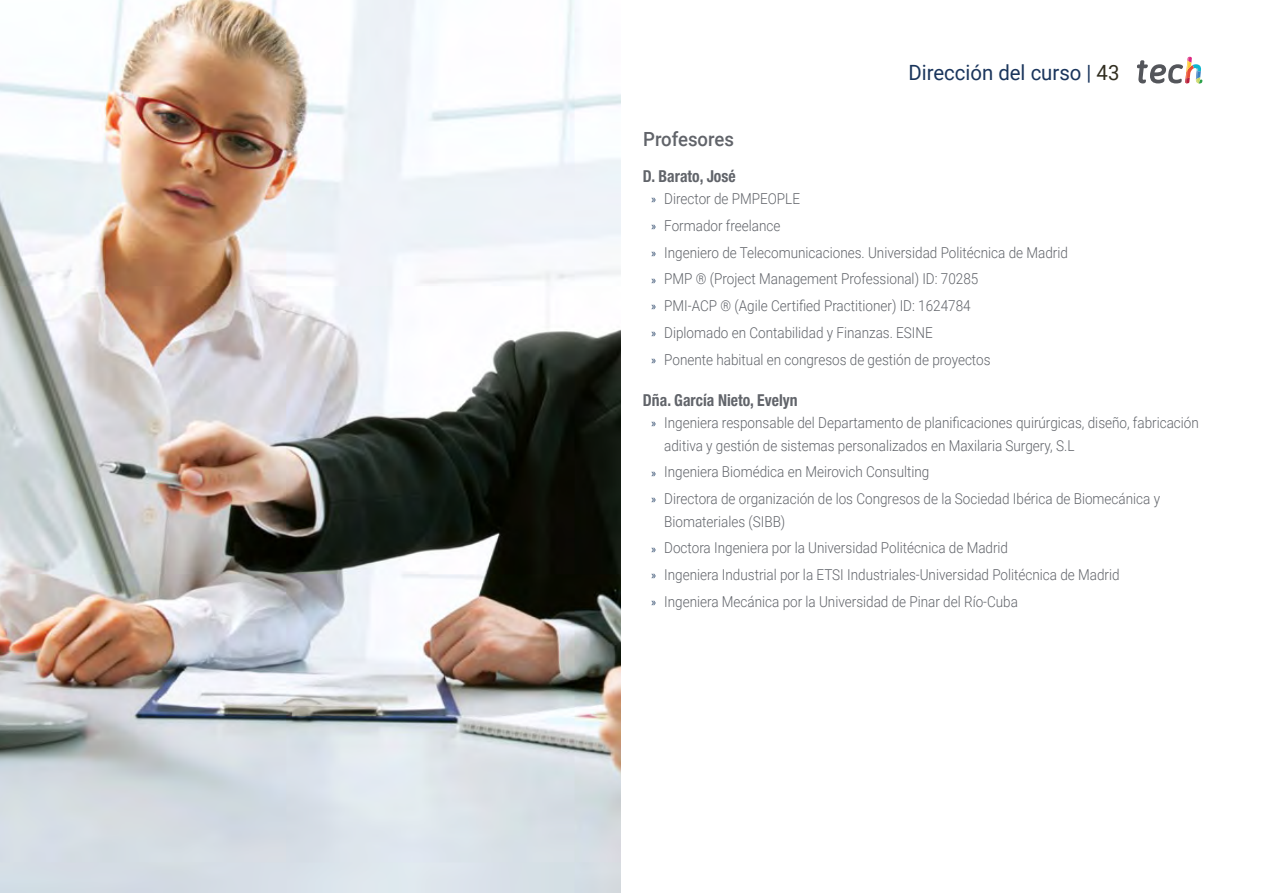
<style>
.page{position:relative;width:1263px;height:893px;background:#fff}
.page>*{position:absolute;margin:0;border:0;box-sizing:border-box;transform-origin:0 0}
.t1{font:21px "Roboto";color:#1a355c}
.t2{font:500 19.5px "Roboto";color:#61646a;scale:.95 1}
.t3{font:700 condensed 16.5px "Helvetica Neue LT Std";color:#61646a;scale:.95 1}
.t4{font:300 15px/26.7px "Roboto";color:#61646a;scale:.9 1}
.s1{color:#312e20}
.s2{font-family:"Myriad Pro";font-weight:400;font-size:12px;color:#17355b}
</style>
<div class="page">
<svg style="left:1137px;top:57px;width:65px;height:27px"></svg>
<img style="left:0;top:0;width:621px;height:893px">
<h1 class="t1" style="left:908px;top:57px;width:213px">Dirección del curso | <span class="s1">43</span></h1>
<h2 class="t2" style="left:643px;top:126px;width:97px">Profesores</h2>
<p class="t3" style="left:643px;top:166px;width:99px">D. Barato, José</p>
<p class="t4" style="left:651px;top:185px;width:464px"><span class="s2">»</span> Director de PMPEOPLE<br><span class="s2">»</span> Formador freelance<br><span class="s2">»</span> Ingeniero de Telecomunicaciones. Universidad Politécnica de Madrid <span class="s2">»</span> PMP ® (Project Management Professional) ID: 70285<br><span class="s2">»</span> PMI-ACP ® (Agile Certified Practitioner) ID: 1624784<br><span class="s2">»</span> Diplomado en Contabilidad y Finanzas. ESINE<br><span class="s2">»</span> Ponente habitual en congresos de gestión de proyectos</p>
<p class="t3" style="left:643px;top:390px;width:164px">Dña. García Nieto, Evelyn</p>
<p class="t4" style="left:664px;top:411px;width:595px;line-height:22.5px;text-indent:-13px"><span class="s2">»</span> Ingeniera responsable del Departamento de planificaciones quirúrgicas, diseño, fabricación aditiva y gestión de sistemas personalizados en Maxilaria Surgery, S.L</p>
<p class="t4" style="left:651px;top:458px;width:567px"><span class="s2">»</span> Ingeniera Biomédica en Meirovich Consulting<br><span class="s2">»</span> Directora de organización de los Congresos de la Sociedad Ibérica de Biomecánica y</p>
<p class="t4" style="left:651px;top:507px;width:522px;text-indent:13px">Biomateriales (SIBB)<br><span class="s2">»</span> Doctora Ingeniera por la Universidad Politécnica de Madrid<br><span class="s2">»</span> Ingeniera Industrial por la ETSI Industriales-Universidad Politécnica de Madrid <span class="s2">»</span> Ingeniera Mecánica por la Universidad de Pinar del Río-Cuba</p>
</div>
